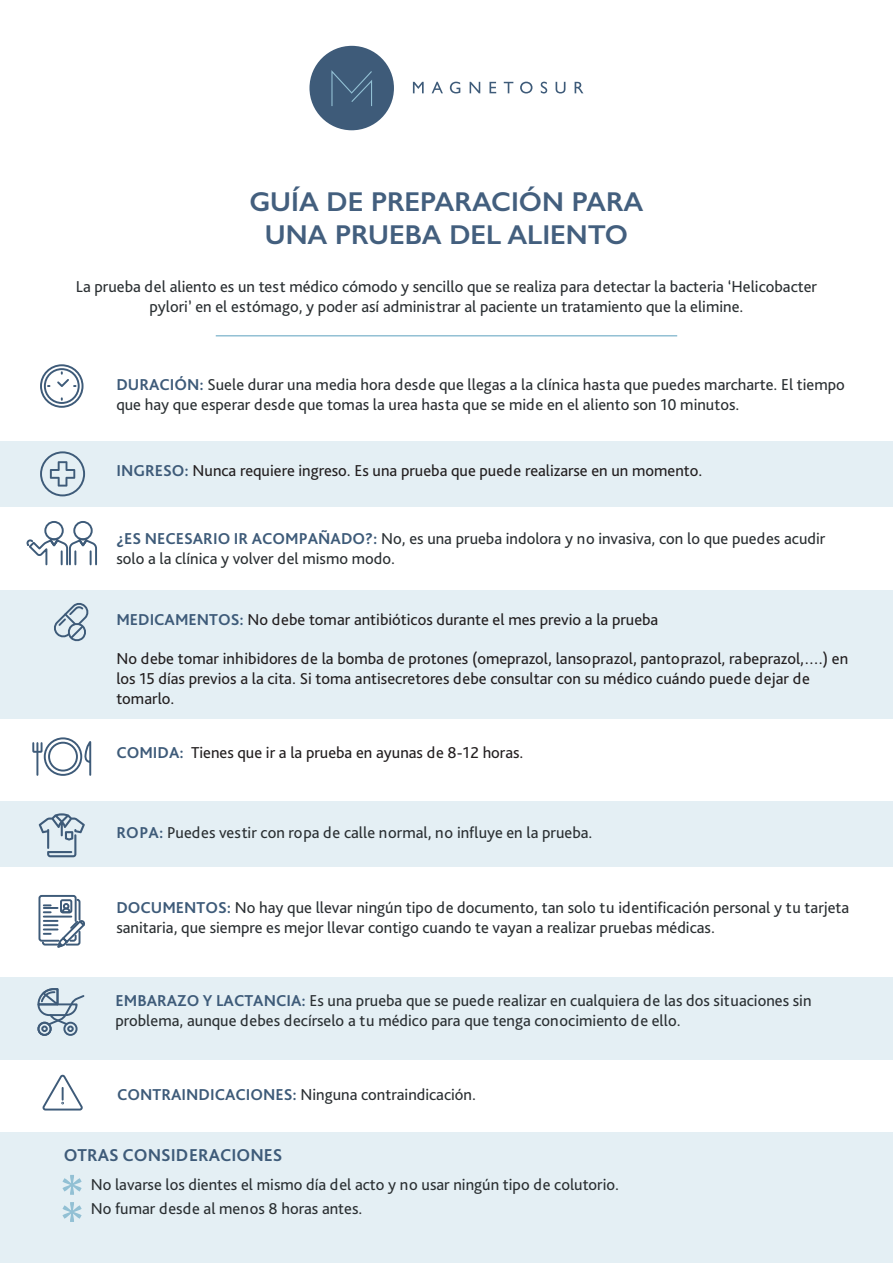
<style>
.page{position:relative;width:893px;height:1263px;background:#fff}
.page>*{position:absolute;margin:0;border:0;box-sizing:border-box;transform-origin:0 0}
.t1{font:500 51.75px "Bliss Pro";color:#92c0d4}
.t2{font:600 27.45px/32.8px "Gill Sans";color:#435f7e;text-align:center}
.t3{font:700 18px "Bliss Pro";color:#3e5b79}
.t4{font:16.5px/19.8px "Bliss Pro";color:#2a2f32}
.t5{font:16.5px/19.8px "Bliss Pro";color:#231f20}
.s1{font-weight:700;color:#3e5b79}
</style>
<div class="page">
<div style="left:0;top:1132px;width:893px;height:131px;background:#e4eff4"></div>
<div style="left:0;top:978px;width:893px;height:82px;background:#e4eff4"></div>
<div style="left:0;top:590px;width:893px;height:129px;background:#e4eff4"></div>
<div style="left:0;top:441px;width:893px;height:65px;background:#e4eff4"></div>
<svg style="left:413px;top:82px;width:11px;height:11px"></svg>
<svg style="left:432px;top:82px;width:11px;height:11px"></svg>
<svg style="left:450px;top:82px;width:10px;height:11px"></svg>
<svg style="left:470px;top:82px;width:10px;height:11px"></svg>
<svg style="left:489px;top:82px;width:7px;height:11px"></svg>
<svg style="left:504px;top:82px;width:9px;height:11px"></svg>
<svg style="left:520px;top:82px;width:12px;height:11px"></svg>
<svg style="left:541px;top:82px;width:6px;height:11px"></svg>
<svg style="left:556px;top:82px;width:9px;height:11px"></svg>
<svg style="left:575px;top:82px;width:8px;height:11px"></svg>
<div style="left:309px;top:46px;width:85px;height:84px;background:#3e5b79;border-radius:50%"></div>
<svg style="left:331px;top:70px;width:41px;height:36px"></svg>
<div style="left:40px;top:364px;width:44px;height:44px;border:2px solid #3e5b79;border-radius:50%"></div>
<div style="left:44px;top:368px;width:36px;height:36px;border:2px solid #3e5b79;border-radius:50%"></div>
<svg style="left:48px;top:372px;width:28px;height:15px"></svg>
<div style="left:0;top:801px;width:893px;height:65px;background:#e4eff4"></div>
<svg style="left:39px;top:813px;width:46px;height:44px"></svg>
<div style="left:44px;top:737px;width:38px;height:39px;border:2px solid #3e5b79;border-radius:50%"></div>
<svg style="left:32px;top:742px;width:11px;height:12px"></svg>
<div style="left:48px;top:742px;width:30px;height:29px;border:2px solid #3e5b79;border-radius:50%"></div>
<hr style="left:36px;top:743px;width:2px;height:32px;background:#3e5b79">
<svg style="left:84px;top:741px;width:8px;height:35px"></svg>
<hr style="left:216px;top:335px;width:461px;height:1px;background:#92c0d4">
<svg style="left:54px;top:603px;width:35px;height:39px"></svg>
<div style="left:73px;top:521px;width:20px;height:19px;border:2px solid #3e5b79;border-radius:50%"></div>
<div style="left:44px;top:521px;width:20px;height:19px;border:2px solid #3e5b79;border-radius:50%"></div>
<svg style="left:26px;top:536px;width:71px;height:30px"></svg>
<svg style="left:38px;top:895px;width:47px;height:53px"></svg>
<div style="left:63px;top:1022px;width:15px;height:14px;border:2px solid #3e5b79;border-radius:50%"></div>
<svg style="left:37px;top:988px;width:48px;height:39px"></svg>
<div style="left:37px;top:1022px;width:15px;height:14px;border:2px solid #3e5b79;border-radius:50%"></div>
<div style="left:41px;top:1025px;width:7px;height:7px;border:2px solid #3e5b79;border-radius:50%"></div>
<div style="left:67px;top:1025px;width:7px;height:7px;border:2px solid #3e5b79;border-radius:50%"></div>
<svg style="left:42px;top:1074px;width:41px;height:37px"></svg>
<svg style="left:40px;top:451px;width:45px;height:45px"></svg>
<h2 class="t2" style="left:249px;top:185px;width:396px">GUÍA DE PREPARACIÓN PARA<br>UNA PRUEBA DEL ALIENTO</h2>
<p class="t4" style="left:76px;top:276px;width:743px;text-align:center">La prueba del aliento es un test médico cómodo y sencillo que se realiza para detectar la bacteria ‘Helicobacter pylori’ en el estómago, y poder así administrar al paciente un tratamiento que la elimine.</p>
<p class="t4" style="left:116px;top:374px;width:730px"><span class="s1">DURACIÓN:</span> Suele durar una media hora desde que llegas a la clínica hasta que puedes marcharte. El tiempo que hay que esperar desde que tomas la urea hasta que se mide en el aliento son 10 minutos.</p>
<p class="t5" style="left:116px;top:460px;width:587px"><span class="s1">INGRESO:</span> Nunca requiere ingreso. Es una prueba que puede realizarse en un momento.</p>
<p class="t4" style="left:116px;top:528px;width:710px"><span class="s1">¿ES NECESARIO IR ACOMPAÑADO?:</span> No, es una prueba indolora y no invasiva, con lo que puedes acudir solo a la clínica y volver del mismo modo.</p>
<p class="t5" style="left:116px;top:609px;width:543px"><span class="s1">MEDICAMENTOS:</span> No debe tomar antibióticos durante el mes previo a la prueba</p>
<p class="t5" style="left:116px;top:648px;width:733px">No debe tomar inhibidores de la bomba de protones (omeprazol, lansoprazol, pantoprazol, rabeprazol,….) en los 15 días previos a la cita. Si toma antisecretores debe consultar con su médico cuándo puede dejar de tomarlo.</p>
<p class="t5" style="left:116px;top:743px;width:409px"><span class="s1">COMIDA:</span> Tienes que ir a la prueba en ayunas de 8-12 horas.</p>
<p class="t4" style="left:116px;top:822px;width:478px"><span class="s1">ROPA:</span> Puedes vestir con ropa de calle normal, no influye en la prueba.</p>
<p class="t4" style="left:116px;top:897px;width:734px"><span class="s1">DOCUMENTOS:</span> No hay que llevar ningún tipo de documento, tan solo tu identificación personal y tu tarjeta sanitaria, que siempre es mejor llevar contigo cuando te vayan a realizar pruebas médicas.</p>
<p class="t4" style="left:116px;top:991px;width:698px"><span class="s1">EMBARAZO Y LACTANCIA:</span> Es una prueba que se puede realizar en cualquiera de las dos situaciones sin problema, aunque debes decírselo a tu médico para que tenga conocimiento de ello.</p>
<p class="t4" style="left:117px;top:1084px;width:360px"><span class="s1">CONTRAINDICACIONES:</span> Ninguna contraindicación.</p>
<p class="t3" style="left:64px;top:1143px;width:220px">OTRAS CONSIDERACIONES</p>
<p class="t4" style="left:91px;top:1174px;width:530px">No lavarse los dientes el mismo día del acto y no usar ningún tipo de colutorio.</p>
<h1 class="t1" style="left:60px;top:1163px;width:27px">*</h1>
<h1 class="t1" style="left:60px;top:1190px;width:27px">*</h1>
<p class="t4" style="left:91px;top:1198px;width:273px">No fumar desde al menos 8 horas antes.</p>
</div>
